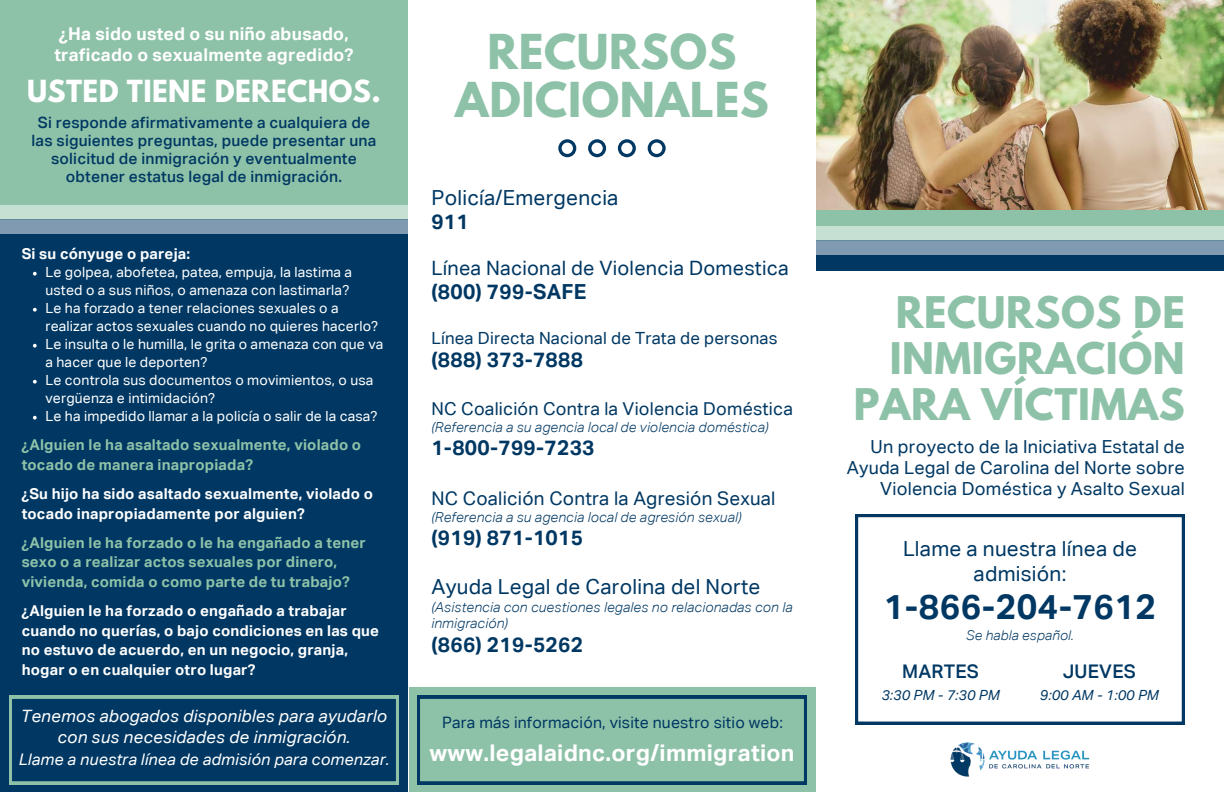
<style>
.page{position:relative;width:1224px;height:792px;background:#fff}
.page>*{position:absolute;margin:0;border:0;box-sizing:border-box;transform-origin:0 0}
.t1{font:700 42.6px/48px "League Spartan";letter-spacing:.015em;color:#8ec2a8;text-align:center}
.t2{font:700 38.6px/45.8px "League Spartan";letter-spacing:.015em;color:#8ec2a8;text-align:right}
.t3{font:700 34.7px "Aktiv Grotesk Corp";letter-spacing:.015em;color:#003863}
.t4{font:700 27px "League Spartan";letter-spacing:.015em;color:#fff}
.t5{font:700 23px "Aktiv Grotesk Corp";letter-spacing:.015em;color:#fff}
.t6{font:20.8px/24.8px "Aktiv Grotesk Corp";letter-spacing:.015em;color:#003863;text-align:center}
.t7{font:700 20.8px "Aktiv Grotesk Corp";letter-spacing:.015em;color:#003863}
.t8{font:19.8px "Aktiv Grotesk Corp";letter-spacing:.015em;color:#003863}
.t9{font:18.8px "Aktiv Grotesk Corp";letter-spacing:.015em;color:#003863}
.t10{font:500 18.8px "Aktiv Grotesk Corp";letter-spacing:.015em;color:#003863}
.t11{font:18px/21px "Aktiv Grotesk Corp";letter-spacing:.015em;color:#003863;text-align:right}
.t12{font:17.8px "Aktiv Grotesk Corp";letter-spacing:.015em;color:#003863}
.t13{font:700 17.6px/21.1px "Aktiv Grotesk Corp";letter-spacing:.015em;color:#fff}
.t14{font:italic 17px/21.8px "Aktiv Grotesk Corp";letter-spacing:.015em;color:#fff;text-align:center}
.t15{font:16.8px "Aktiv Grotesk Corp";letter-spacing:.015em;color:#003863}
.t16{font:italic 16px "Aktiv Grotesk Corp";letter-spacing:.015em;color:#fff}
.t17{font:15.8px "Aktiv Grotesk Corp";letter-spacing:.015em;color:#003863}
.t18{font:500 15.6px/18px "Aktiv Grotesk Corp";letter-spacing:.015em;color:#003863;text-align:center}
.t19{font:700 15px/19.5px "Aktiv Grotesk Corp";letter-spacing:.015em;color:#fff}
.t20{font:700 15px/19.5px "Aktiv Grotesk Corp";letter-spacing:.015em;color:#8ec2a8}
.t21{font:14px/18px "Aktiv Grotesk Corp";letter-spacing:.015em;color:#fff}
.t22{font:italic 14px "Aktiv Grotesk Corp";letter-spacing:.015em;color:#003863}
.t23{font:italic 300 13.8px/16.5px "Aktiv Grotesk Corp";letter-spacing:.015em;color:#003863}
.t24{font:italic 300 13.5px "Aktiv Grotesk Corp";letter-spacing:.015em;color:#003863}
</style>
<div class="page">
<div style="left:816px;top:210px;width:408px;height:31px;background:linear-gradient(to right,#c6e0d3,#c6e0d3)"></div>
<div style="left:409px;top:688px;width:407px;height:104px;background:#8ec2a8"></div>
<svg style="left:558px;top:139px;width:108px;height:18px"></svg>
<div style="left:816px;top:210px;width:408px;height:15px;background:#8ec2a8"></div>
<img style="left:817px;top:0;width:407px;height:210px">
<div style="left:816px;top:241px;width:408px;height:15px;background:#809bb1"></div>
<div style="left:816px;top:256px;width:408px;height:15px;background:#003863"></div>
<svg style="left:855px;top:514px;width:329px;height:210px"></svg>
<svg style="left:417px;top:696px;width:390px;height:88px"></svg>
<div style="left:0;top:189px;width:408px;height:30px;background:linear-gradient(to right,#c6e0d3,#c6e0d3)"></div>
<div style="left:0;top:0;width:408px;height:204px;background:#8ec2a8"></div>
<div style="left:0;top:219px;width:408px;height:31px;background:linear-gradient(to right,#809bb1,#809bb1)"></div>
<div style="left:0;top:235px;width:408px;height:557px;background:#003863"></div>
<svg style="left:9px;top:696px;width:390px;height:88px"></svg>
<img style="left:950px;top:742px;width:140px;height:35px">
<svg style="left:33px;top:272px;width:4px;height:4px"></svg>
<svg style="left:33px;top:308px;width:4px;height:4px"></svg>
<svg style="left:33px;top:344px;width:4px;height:4px"></svg>
<svg style="left:33px;top:380px;width:4px;height:4px"></svg>
<svg style="left:33px;top:416px;width:4px;height:4px"></svg>
<p class="t13" style="left:54px;top:23px;width:301px">¿Ha sido usted o su niño abusado, traficado o sexualmente agredido?</p>
<h3 class="t4" style="left:27px;top:70px;width:355px">USTED TIENE DERECHOS.</h3>
<p class="t18" style="left:32px;top:113px;width:346px">Si responde afirmativamente a cualquiera de las siguientes preguntas, puede presentar una solicitud de inmigración y eventualmente obtener estatus legal de inmigración.</p>
<p class="t19" style="left:22px;top:244px;width:170px">Si su cónyuge o pareja:</p>
<p class="t21" style="left:45px;top:263px;width:339px">Le golpea, abofetea, patea, empuja, la lastima a usted o a sus niños, o amenaza con lastimarla?<br>Le ha forzado a tener relaciones sexuales o a realizar actos sexuales cuando no quieres hacerlo?<br>Le insulta o le humilla, le grita o amenaza con que va a hacer que le deporten?<br>Le controla sus documentos o movimientos, o usa vergüenza e intimidación?<br>Le ha impedido llamar a la policía o salir de la casa?</p>
<p class="t20" style="left:22px;top:435px;width:341px">¿Alguien le ha asaltado sexualmente, violado o tocado de manera inapropiada?</p>
<p class="t19" style="left:22px;top:484px;width:353px">¿Su hijo ha sido asaltado sexualmente, violado o tocado inapropiadamente por alguien?</p>
<p class="t20" style="left:22px;top:533px;width:346px">¿Alguien le ha forzado o le ha engañado a tener sexo o a realizar actos sexuales por dinero, vivienda, comida o como parte de tu trabajo?</p>
<p class="t19" style="left:22px;top:601px;width:359px">¿Alguien le ha forzado o engañado a trabajar cuando no querías, o bajo condiciones en las que no estuvo de acuerdo, en un negocio, granja, hogar o en cualquier otro lugar?</p>
<p class="t14" style="left:21px;top:704px;width:368px">Tenemos abogados disponibles para ayudarlo con sus necesidades de inmigración.</p>
<p class="t16" style="left:19px;top:750px;width:372px">Llame a nuestra línea de admisión para comenzar.</p>
<h1 class="t1" style="left:455px;top:27px;width:315px">RECURSOS<br>ADICIONALES</h1>
<h3 class="t6" style="left:431px;top:185px;width:189px">Policía/Emergencia</h3>
<h3 class="t7" style="left:431px;top:209px;width:39px">911</h3>
<h3 class="t8" style="left:431px;top:256px;width:359px">Línea Nacional de Violencia Domestica</h3>
<h3 class="t7" style="left:431px;top:279px;width:157px">(800) 799-SAFE</h3>
<p class="t15" style="left:431px;top:328px;width:348px">Línea Directa Nacional de Trata de personas</p>
<h3 class="t7" style="left:431px;top:346px;width:153px">(888) 373-7888</h3>
<p class="t12" style="left:431px;top:398px;width:363px">NC Coalición Contra la Violencia Doméstica</p>
<p class="t23" style="left:431px;top:419px;width:339px">(Referencia a su agencia local de violencia doméstica)</p>
<h3 class="t7" style="left:431px;top:435px;width:165px">1-800-799-7233</h3>
<h3 class="t9" style="left:431px;top:487px;width:346px">NC Coalición Contra la Agresión Sexual</h3>
<p class="t23" style="left:431px;top:509px;width:312px">(Referencia a su agencia local de agresión sexual)</p>
<h3 class="t7" style="left:431px;top:525px;width:153px">(919) 871-1015</h3>
<h3 class="t6" style="left:431px;top:574px;width:331px">Ayuda Legal de Carolina del Norte</h3>
<p class="t23" style="left:431px;top:599px;width:363px">(Asistencia con cuestiones legales no relacionadas con la inmigración)</p>
<h3 class="t7" style="left:431px;top:631px;width:153px">(866) 219-5262</h3>
<p class="t17" style="left:442px;top:713px;width:342px">Para más información, visite nuestro sitio web:</p>
<h3 class="t5" style="left:429px;top:738px;width:367px">www.legalaidnc.org/immigration</h3>
<h2 class="t2" style="left:854px;top:289px;width:332px">RECURSOS DE<br>INMIGRACIÓN<br>PARA VÍCTIMAS</h2>
<p class="t11" style="left:847px;top:436px;width:340px">Un proyecto de la Iniciativa Estatal de<br>Ayuda Legal de Carolina del Norte sobre<br>Violencia Doméstica y Asalto Sexual</p>
<h3 class="t6" style="left:903px;top:536px;width:235px">Llame a nuestra línea de admisión:</h3>
<h3 class="t3" style="left:884px;top:585px;width:274px">1-866-204-7612</h3>
<p class="t24" style="left:966px;top:627px;width:109px">Se habla español.</p>
<h3 class="t10" style="left:902px;top:660px;width:79px">MARTES</h3>
<h3 class="t10" style="left:1063px;top:660px;width:75px">JUEVES</h3>
<p class="t22" style="left:881px;top:686px;width:120px">3:30 PM - 7:30 PM</p>
<p class="t22" style="left:1040px;top:686px;width:120px">9:00 AM - 1:00 PM</p>
</div>
